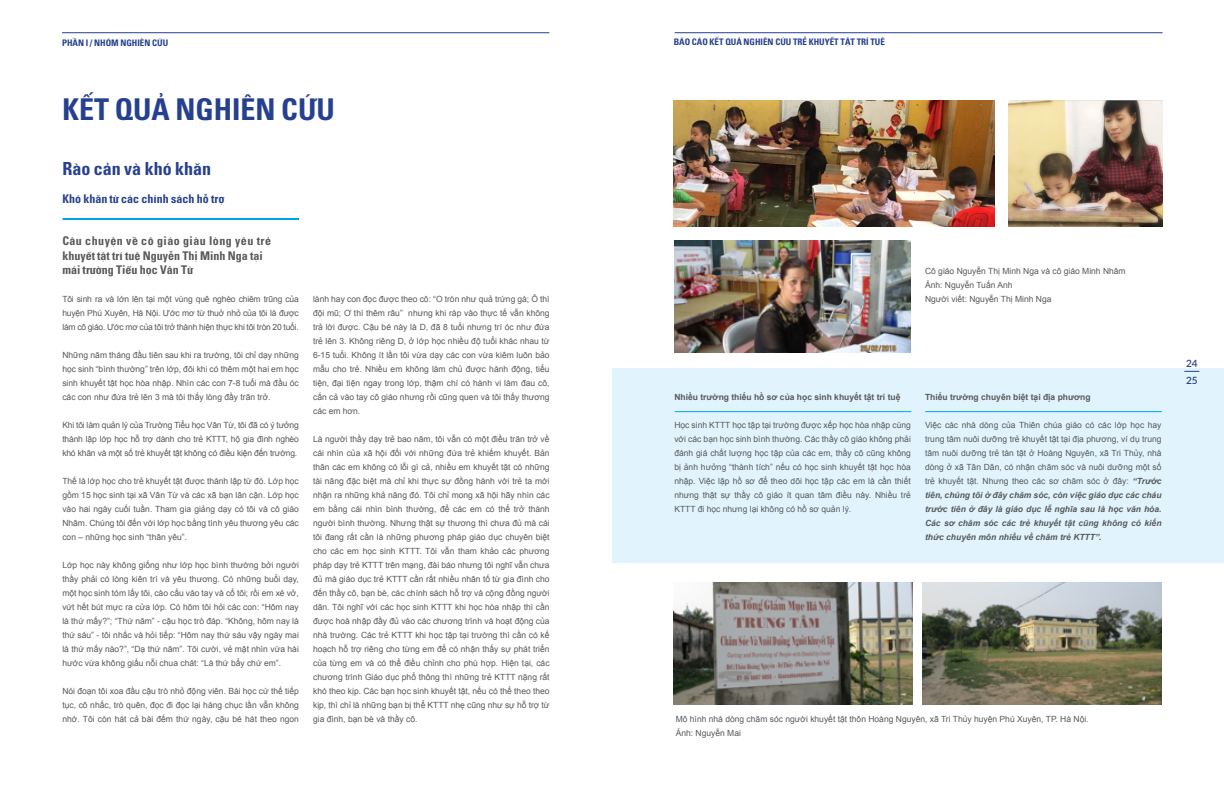
<style>
.page{position:relative;width:1224px;height:792px;background:#fff}
.page>*{position:absolute;margin:0;border:0;box-sizing:border-box;transform-origin:0 0}
.t1{font:700 30px "Iris Univers Condensed";color:#25408f}
.t2{font:700 18px "Iris Univers Condensed";color:#25408f}
.t3{font:700 12px/14.4px "Iris Univers Condensed";color:#58595b}
.t4{font:700 12px "Iris Univers Condensed";color:#25408f}
.t5{font:600 10px "Lato";color:#25408f}
.t6{font:700 9px "Iris Univers Condensed";color:#25408f}
.t7{font:8.5px/14px "Arial";color:#58595b;text-align:justify}
.t8{font:700 8.5px "Arial";color:#58595b}
.s1{font-weight:700;font-style:italic}
</style>
<div class="page">
<div style="left:612px;top:368px;width:612px;height:195px;background:#e1f4fd"></div>
<hr style="left:675px;top:32px;width:488px;height:1px;background:#25408f">
<hr style="left:62px;top:32px;width:487px;height:1px;background:#25408f">
<svg style="left:1184px;top:371px;width:15px;height:1px"></svg>
<img style="left:1009px;top:100px;width:154px;height:126px">
<img style="left:674px;top:582px;width:238px;height:123px">
<img style="left:674px;top:100px;width:320px;height:126px">
<img style="left:675px;top:241px;width:236px;height:111px">
<img style="left:923px;top:582px;width:239px;height:123px">
<hr style="left:63px;top:218px;width:236px;height:2px;background:#00a4e3">
<hr style="left:675px;top:411px;width:236px;height:1px;background:#00a4e3">
<hr style="left:925px;top:411px;width:237px;height:1px;background:#00a4e3">
<p class="t6" style="left:62px;top:37px;width:108px">PHẦN I / NHÓM NGHIÊN CỨU</p>
<p class="t6" style="left:674px;top:36px;width:213px">BÁO CÁO KẾT QUẢ NGHIÊN CỨU TRẺ KHUYẾT TẬT TRÍ TUỆ</p>
<h1 class="t1" style="left:62px;top:90px;width:274px">KẾT QUẢ NGHIÊN CỨU</h1>
<h2 class="t2" style="left:62px;top:157px;width:150px">Rào cản và khó khăn</h2>
<h3 class="t4" style="left:62px;top:191px;width:164px">Khó khăn từ các chính sách hỗ trợ</h3>
<h3 class="t3" style="left:62px;top:234px;width:210px">Câu chuyện về cô giáo giàu lòng yêu trẻ khuyết tật trí tuệ Nguyễn Thị Minh Nga tại mái trường Tiểu học Vân Từ</h3>
<p class="t7" style="left:925px;top:264px;width:202px">Cô giáo Nguyễn Thị Minh Nga và cô giáo Minh Nhâm<br>Ảnh: Nguyễn Tuấn Anh</p>
<p class="t7" style="left:62px;top:292px;width:238px">Tôi sinh ra và lớn lên tại một vùng quê nghèo chiêm trũng của huyện Phú Xuyên, Hà Nội. Ước mơ từ thuở nhỏ của tôi là được làm cô giáo. Ước mơ của tôi trở thành hiện thực khi tôi tròn 20 tuổi.</p>
<p class="t7" style="left:62px;top:348px;width:238px">Những năm tháng đầu tiên sau khi ra trường, tôi chỉ dạy những học sinh “bình thường” trên lớp, đôi khi có thêm một hai em học sinh khuyết tật học hòa nhập. Nhìn các con 7-8 tuổi mà đầu óc các con như đứa trẻ lên 3 mà tôi thấy lòng đầy trăn trở.</p>
<p class="t7" style="left:62px;top:418px;width:238px">Khi tôi làm quản lý của Trường Tiểu học Vân Từ, tôi đã có ý tưởng thành lập lớp học hỗ trợ dành cho trẻ KTTT, hộ gia đình nghèo khó khăn và một số trẻ khuyết tật không có điều kiện đến trường.</p>
<p class="t7" style="left:62px;top:474px;width:238px">Thế là lớp học cho trẻ khuyết tật được thành lập từ đó. Lớp học gồm 15 học sinh tại xã Vân Từ và các xã bạn lân cận. Lớp học vào hai ngày cuối tuần. Tham gia giảng dạy có tôi và cô giáo Nhâm. Chúng tôi đến với lớp học bằng tình yêu thương yêu các con – những học sinh “thân yêu”.</p>
<p class="t7" style="left:62px;top:558px;width:238px">Lớp học này không giống như lớp học bình thường bởi người thầy phải có lòng kiên trì và yêu thương. Có những buổi dạy, một học sinh tóm lấy tôi, cào cấu vào tay và cổ tôi; rồi em xé vở, vứt hết bút mực ra cửa lớp. Có hôm tôi hỏi các con: “Hôm nay là thứ mấy?”; “Thứ năm” - cậu học trò đáp. “Không, hôm nay là thứ sáu” - tôi nhắc và hỏi tiếp: “Hôm nay thứ sáu vậy ngày mai là thứ mấy nào?”, “Dạ thứ năm”. Tôi cười, vẻ mặt nhìn vừa hài hước vừa không giấu nỗi chua chát: “Là thứ bẩy chứ em”.</p>
<p class="t7" style="left:62px;top:684px;width:238px">Nói đoạn tôi xoa đầu cậu trò nhỏ động viên. Bài học cứ thế tiếp tục, cô nhắc, trò quên, đọc đi đọc lại hàng chục lần vẫn không nhớ. Tôi còn hát cả bài đếm thứ ngày, cậu bé hát theo ngon</p>
<p class="t7" style="left:313px;top:292px;width:238px">lành hay con đọc được theo cô: “O tròn như quả trứng gà; Ô thì</p>
<p class="t7" style="left:925px;top:292px;width:128px">Người viết: Nguyễn Thị Minh Nga</p>
<p class="t7" style="left:313px;top:306px;width:238px">đội mũ; Ơ thì thêm râu” nhưng khi ráp vào thực tế vẫn không trả lời được. Cậu bé này là D, đã 8 tuổi nhưng trí óc như đứa trẻ lên 3. Không riêng D, ở lớp học nhiều độ tuổi khác nhau từ 6-15 tuổi. Không ít lần tôi vừa dạy các con vừa kiêm luôn bảo mẫu cho trẻ. Nhiều em không làm chủ được hành động, tiểu tiện, đại tiện ngay trong lớp, thậm chí có hành vi làm đau cô, cắn cả vào tay cô giáo nhưng rồi cũng quen và tôi thấy thương các em hơn.</p>
<p class="t7" style="left:313px;top:432px;width:238px">Là người thầy dạy trẻ bao năm, tôi vẫn có một điều trăn trở về cái nhìn của xã hội đối với những đứa trẻ khiếm khuyết. Bản thân các em không có lỗi gì cả, nhiều em khuyết tật có những tài năng đặc biệt mà chỉ khi thực sự đồng hành với trẻ ta mới nhận ra những khả năng đó. Tôi chỉ mong xã hội hãy nhìn các em bằng cái nhìn bình thường, để các em có thể trở thành người bình thường. Nhưng thật sự thương thì chưa đủ mà cái tôi đang rất cần là những phương pháp giáo dục chuyên biệt cho các em học sinh KTTT. Tôi vẫn tham khảo các phương pháp dạy trẻ KTTT trên mạng, đài báo nhưng tôi nghĩ vẫn chưa đủ mà giáo dục trẻ KTTT cần rất nhiều nhân tố từ gia đình cho đến thầy cô, bạn bè, các chính sách hỗ trợ và cộng đồng người dân. Tôi nghĩ với các học sinh KTTT khi học hòa nhập thì cần được hoà nhập đầy đủ vào các chương trình và hoạt động của nhà trường. Các trẻ KTTT khi học tập tại trường thì cần có kế hoạch hỗ trợ riêng cho từng em để có nhận thấy sự phát triển của từng em và có thể điều chỉnh cho phù hợp. Hiện tại, các chương trình Giáo dục phổ thông thì những trẻ KTTT nặng rất khó theo kịp. Các bạn học sinh khuyết tật, nếu có thể theo theo kịp, thì chỉ là những bạn bị thể KTTT nhẹ cũng như sự hỗ trợ từ gia đình, bạn bè và thầy cô.</p>
<p class="t8" style="left:674px;top:391px;width:228px">Nhiều trường thiếu hồ sơ của học sinh khuyết tật trí tuệ</p>
<p class="t7" style="left:674px;top:418px;width:238px">Học sinh KTTT học tập tại trường được xếp học hòa nhập cùng với các bạn học sinh bình thường. Các thầy cô giáo không phải đánh giá chất lượng học tập của các em, thầy cô cũng không bị ảnh hưởng “thành tích” nếu có học sinh khuyết tật học hòa nhập. Việc lập hồ sơ để theo dõi học tập các em là cần thiết nhưng thật sự thầy cô giáo ít quan tâm điều này. Nhiều trẻ KTTT đi học nhưng lại không có hồ sơ quản lý.</p>
<p class="t8" style="left:925px;top:391px;width:167px">Thiếu trường chuyên biệt tại địa phương</p>
<p class="t7" style="left:925px;top:418px;width:238px">Việc các nhà dòng của Thiên chúa giáo có các lớp học hay trung tâm nuôi dưỡng trẻ khuyết tật tại địa phương, ví dụ trung tâm nuôi dưỡng trẻ tàn tật ở Hoàng Nguyên, xã Tri Thủy, nhà dòng ở xã Tân Dân, có nhận chăm sóc và nuôi dưỡng một số trẻ khuyết tật. Nhưng theo các sơ chăm sóc ở đây: <span class="s1">“Trước tiên, chúng tôi ở đây chăm sóc, còn việc giáo dục các cháu trước tiên ở đây là giáo dục lễ nghĩa sau là học văn hóa.<br>Các sơ chăm sóc các trẻ khuyết tật cũng không có kiến thức chuyên môn nhiều về chăm trẻ KTTT”.</span></p>
<p class="t7" style="left:676px;top:712px;width:414px">Mô hình nhà dòng chăm sóc người khuyết tật thôn Hoàng Nguyên, xã Tri Thủy huyện Phú Xuyên, TP. Hà Nội.<br>Ảnh: Nguyễn Mai</p>
<p class="t5" style="left:1186px;top:356px;width:13px">24</p>
<p class="t5" style="left:1186px;top:373px;width:13px">25</p>
</div>
